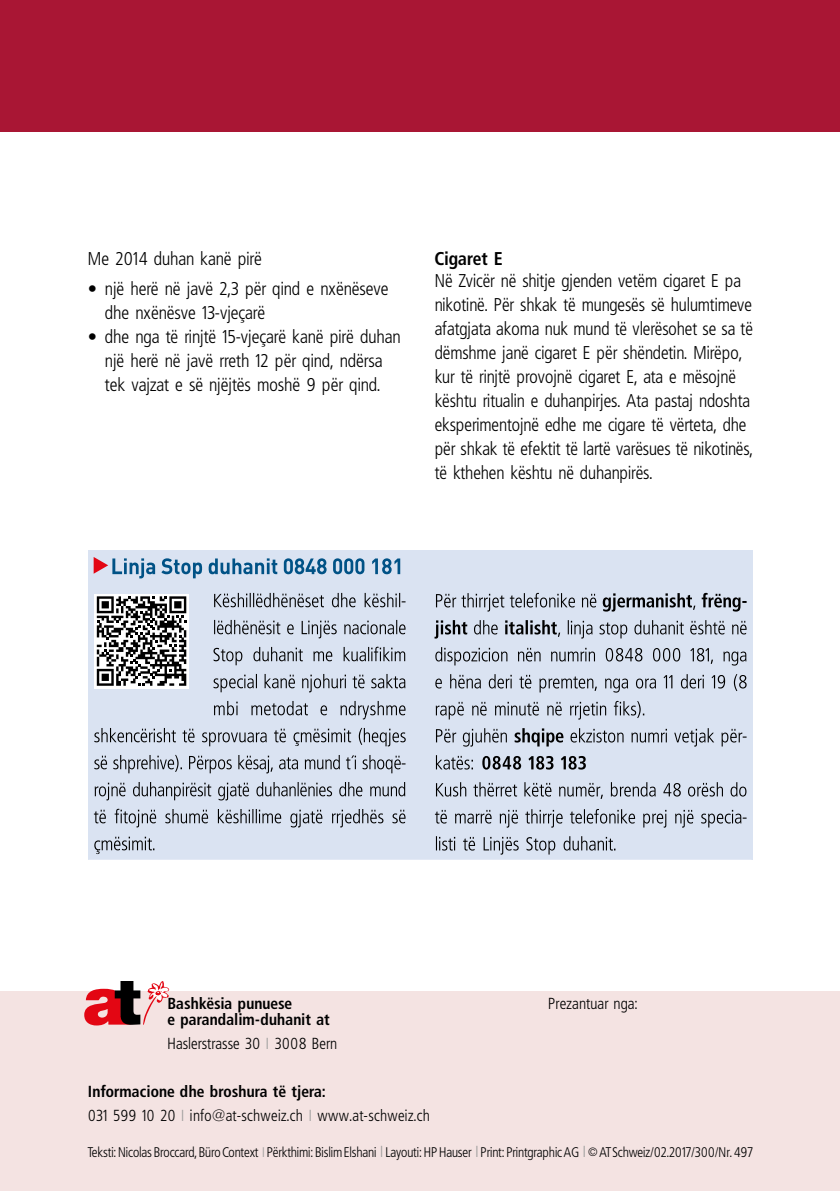
<style>
.page{position:relative;width:840px;height:1191px;background:#fff}
.page>*{position:absolute;margin:0;border:0;box-sizing:border-box;transform-origin:0 0}
.t1{font:300 condensed 18.4px/24px "Frutiger Pro Frutiger";letter-spacing:-.005em;color:#000}
.t2{font:700 condensed 18.4px "Frutiger Pro Frutiger";letter-spacing:-.005em;color:#000}
.t3{font:300 condensed 16px/24px "Frutiger Pro Frutiger";letter-spacing:.005em;color:#000}
.t4{font:700 condensed 16px "Frutiger Pro Frutiger";color:#000}
.t5{font:300 condensed 14px "Frutiger Pro Frutiger";letter-spacing:-.01em;color:#000}
.s1{font-weight:700}
.s2{color:#9d9d9c}
.s3{font-size:16px;color:#9d9d9c}
.s4{font-size:12px}
</style>
<div class="page">
<div style="left:0;top:0;width:839px;height:132px;background:#a91634"></div>
<hr style="left:839px;top:0;width:1px;height:265px;background:#a91634">
<div style="left:0;top:991px;width:839px;height:200px;background:#f4e3e2"></div>
<svg style="left:84px;top:981px;width:85px;height:44px"></svg>
<div style="left:88px;top:550px;width:663px;height:310px;background:#dae3f2"></div>
<svg style="left:435px;top:836px;width:180px;height:18px"></svg>
<svg style="left:434px;top:809px;width:312px;height:18px"></svg>
<svg style="left:436px;top:782px;width:310px;height:17px"></svg>
<svg style="left:435px;top:755px;width:150px;height:14px"></svg>
<svg style="left:436px;top:728px;width:310px;height:18px"></svg>
<svg style="left:435px;top:701px;width:209px;height:18px"></svg>
<svg style="left:435px;top:674px;width:311px;height:18px"></svg>
<svg style="left:435px;top:647px;width:311px;height:18px"></svg>
<svg style="left:434px;top:620px;width:312px;height:18px"></svg>
<svg style="left:436px;top:593px;width:310px;height:18px"></svg>
<svg style="left:94px;top:594px;width:95px;height:94px"></svg>
<svg style="left:97px;top:596px;width:89px;height:90px;background:#7f7f7f"></svg>
<svg style="left:94px;top:836px;width:60px;height:18px"></svg>
<svg style="left:94px;top:808px;width:311px;height:19px"></svg>
<svg style="left:95px;top:782px;width:310px;height:18px"></svg>
<svg style="left:94px;top:755px;width:311px;height:18px"></svg>
<svg style="left:94px;top:728px;width:311px;height:18px"></svg>
<svg style="left:214px;top:701px;width:191px;height:18px"></svg>
<svg style="left:213px;top:674px;width:192px;height:18px"></svg>
<svg style="left:213px;top:646px;width:192px;height:19px"></svg>
<svg style="left:214px;top:620px;width:191px;height:18px"></svg>
<svg style="left:214px;top:593px;width:191px;height:14px"></svg>
<svg style="left:94px;top:557px;width:306px;height:21px"></svg>
<p class="t1" style="left:88px;top:246px;width:175px">Me 2014 duhan kanë pirë</p>
<p class="t1" style="left:105px;top:276px;width:285px;text-indent:-17px">• një herë në javë 2,3 për qind e nxënëseve dhe nxënësve 13-vjeçarë</p>
<p class="t1" style="left:88px;top:324px;width:314px;text-align:center">• dhe nga të rinjtë 15-vjeçarë kanë pirë duhan një herë në javë rreth 12 për qind, ndërsa<br>tek vajzat e së njëjtës moshë 9 për qind.</p>
<p class="t2" style="left:434px;top:245px;width:69px">Cigaret E</p>
<p class="t1" style="left:434px;top:268px;width:319px">Në Zvicër në shitje gjenden vetëm cigaret E pa nikotinë. Për shkak të mungesës së hulumtimeve afatgjata akoma nuk mund të vlerësohet se sa të dëmshme janë cigaret E për shëndetin. Mirëpo, kur të rinjtë provojnë cigaret E, ata e mësojnë kështu ritualin e duhanpirjes. Ata pastaj ndoshta eksperimentojnë edhe me cigare të vërteta, dhe për shkak të efektit të lartë varësues të nikotinës, të kthehen kështu në duhanpirës.</p>
<p class="t4" style="left:167px;top:992px;width:126px">Bashkësia punuese</p>
<p class="t3" style="left:548px;top:991px;width:91px">Prezantuar nga:</p>
<p class="t3" style="left:167px;top:1007px;width:171px"><span class="s1">e parandalim-duhanit at<br></span>Haslerstrasse 30 <span class="s2">I</span> 3008 Bern</p>
<p class="t3" style="left:88px;top:1079px;width:343px"><span class="s1">Informacione dhe broshura të tjera:<br></span>031 599 10 20 <span class="s2">I</span> info@at-schweiz.ch <span class="s2">I</span> www.at-schweiz.ch</p>
<p class="t5" style="left:88px;top:1142px;width:666px">Teksti: Nicolas Broccard, Büro Context <span class="s2">I</span> Përkthimi: Bislim Elshani <span class="s3">I</span> Layouti: HP Hauser <span class="s3">I</span> Print: Printgraphic AG <span class="s3">I</span> <span class="s4">©</span>AT Schweiz/02.2017/300/Nr. 497</p>
</div>
